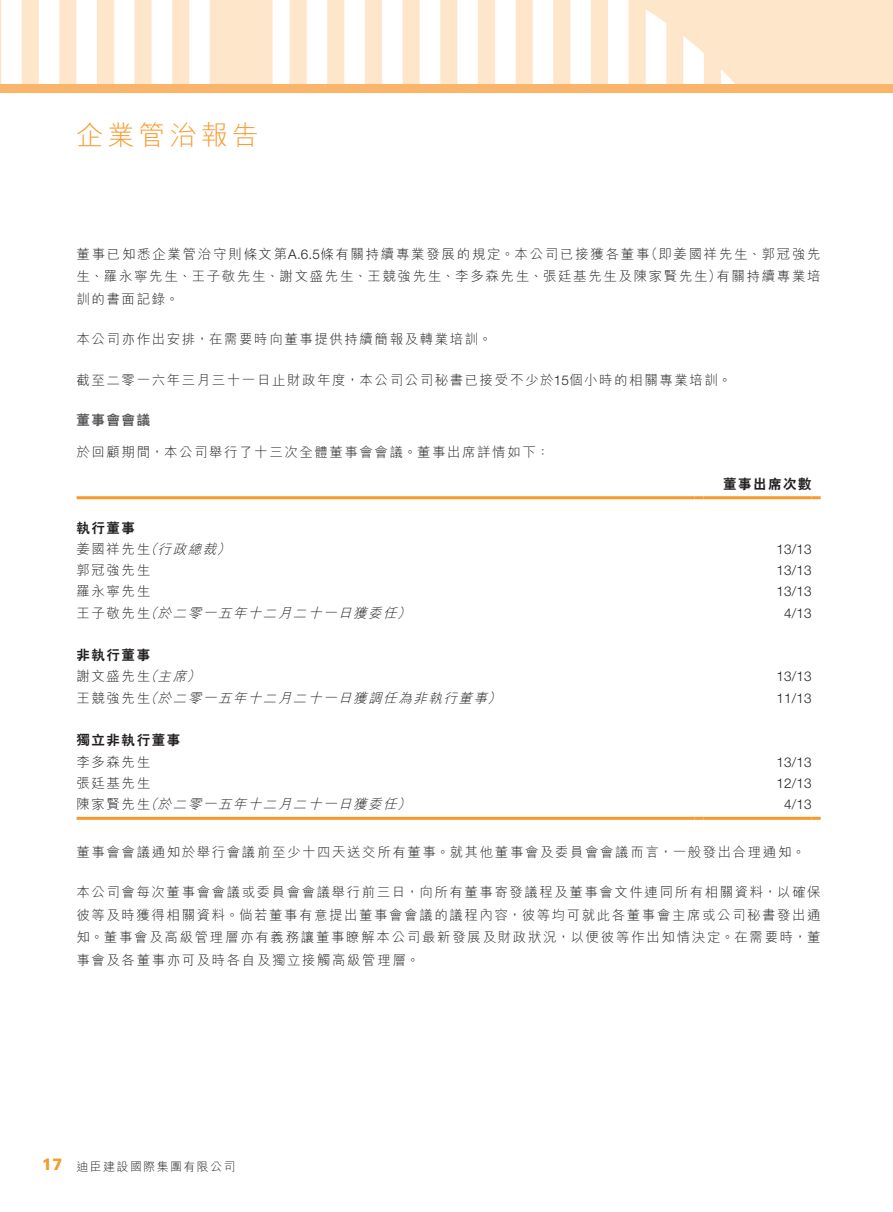
<style>
.page{position:relative;width:893px;height:1212px;background:#fff}
.page>*{position:absolute;margin:0;border:0;box-sizing:border-box;transform-origin:0 0}
.t1{font:300 27px "M Hei HK";letter-spacing:.15em;color:#f8992e}
.t2{font:900 16.5px "Univers LT Std";color:#f8992e;scale:.9 1}
._01_Body_Text{font:300 13.5px/22.5px "M Hei HK";letter-spacing:.115em;color:#231f20}
._15_Table_Stub{font:italic 300 13.5px "M Hei HK";color:#231f20}
._15_Table_Stub-2{font:300 13.5px "M Hei HK";letter-spacing:.115em;color:#231f20}
._31_table_tab_6pt{font:300 13.5px "Helvetica Neue LT Std";letter-spacing:.015em;color:#231f20}
._15_Table_Stub-3{font:800 13.5px "C Hei 2 HK";letter-spacing:.115em;color:#231f20}
._31_table_tab_6pt-2{font:800 13.5px "C Hei 2 HK";letter-spacing:.115em;color:#231f20}
._04___H2{font:800 13.5px "C Hei 2 HK";letter-spacing:.115em;color:#57585a}
.t3{font:300 12px "M Hei HK";letter-spacing:.115em;color:#231f20}
.s1{font-family:"Helvetica Neue LT Std"}
</style>
<div class="page">
<img style="left:0;top:0;width:893px;height:84px">
<div style="left:0;top:84px;width:893px;height:8px;background:#fbb56b"></div>
<hr style="left:77px;top:496px;width:618px;height:3px;background:#f8992e">
<svg style="left:695px;top:496px;width:9px;height:3px"></svg>
<hr style="left:704px;top:496px;width:108px;height:3px;background:#f8992e">
<svg style="left:812px;top:496px;width:9px;height:3px"></svg>
<hr style="left:77px;top:817px;width:618px;height:3px;background:#f8992e">
<svg style="left:695px;top:817px;width:9px;height:3px"></svg>
<hr style="left:704px;top:817px;width:108px;height:3px;background:#f8992e">
<svg style="left:812px;top:817px;width:9px;height:3px"></svg>
<h1 class="t1" style="left:77px;top:116px;width:184px">企業管治報告</h1>
<p class="_01_Body_Text" style="left:645px;top:242px;width:178px">（即姜國祥先生、郭冠強先</p>
<p class="_01_Body_Text" style="left:77px;top:242px;width:574px">董事已知悉企業管治守則條文第<span class="s1">A.6.5</span>條有關持續專業發展的規定。本公司已接獲各董事</p>
<p class="_01_Body_Text" style="left:716px;top:264px;width:106px">有關持續專業培</p>
<p class="_01_Body_Text" style="left:77px;top:264px;width:646px">生、羅永寧先生、王子敬先生、謝文盛先生、王競強先生、李多森先生、張廷基先生及陳家賢先生）訓的書面記錄。</p>
<p class="_01_Body_Text" style="left:77px;top:327px;width:417px">本公司亦作出安排，在需要時向董事提供持續簡報及轉業培訓。</p>
<p class="_01_Body_Text" style="left:77px;top:368px;width:657px">截至二零一六年三月三十一日止財政年度，本公司公司秘書已接受不少於<span class="s1">15</span>個小時的相關專業培訓。</p>
<p class="_04___H2" style="left:77px;top:411px;width:75px">董事會會議</p>
<p class="_01_Body_Text" style="left:77px;top:440px;width:474px">於回顧期間，本公司舉行了十三次全體董事會會議。董事出席詳情如下：</p>
<p class="_31_table_tab_6pt-2" style="left:723px;top:474px;width:90px">董事出席次數</p>
<p class="_15_Table_Stub-3" style="left:77px;top:518px;width:60px">執行董事</p>
<p class="_31_table_tab_6pt" style="left:776px;top:541px;width:37px">13/13</p>
<p class="_15_Table_Stub-2" style="left:77px;top:539px;width:75px">姜國祥先生</p>
<p class="_15_Table_Stub" style="left:144px;top:539px;width:20px">（</p>
<p class="_15_Table_Stub" style="left:216px;top:539px;width:20px">(</p>
<p class="_15_Table_Stub" style="left:158px;top:539px;width:65px">行政總裁</p>
<p class="_15_Table_Stub-2" style="left:77px;top:561px;width:75px">郭冠強先生</p>
<p class="_31_table_tab_6pt" style="left:776px;top:562px;width:37px">13/13</p>
<p class="_15_Table_Stub-2" style="left:77px;top:582px;width:75px">羅永寧先生</p>
<p class="_31_table_tab_6pt" style="left:776px;top:583px;width:37px">13/13</p>
<p class="_15_Table_Stub" style="left:144px;top:603px;width:20px">（</p>
<p class="_15_Table_Stub" style="left:397px;top:603px;width:20px">(</p>
<p class="_15_Table_Stub" style="left:158px;top:603px;width:245px">於二零一五年十二月二十一日獲委任</p>
<p class="_15_Table_Stub-2" style="left:77px;top:603px;width:75px">王子敬先生</p>
<p class="_15_Table_Stub-3" style="left:77px;top:646px;width:75px">非執行董事</p>
<p class="_31_table_tab_6pt" style="left:784px;top:605px;width:29px">4/13</p>
<p class="_15_Table_Stub" style="left:144px;top:667px;width:20px">（</p>
<p class="_15_Table_Stub" style="left:186px;top:667px;width:20px">(</p>
<p class="_15_Table_Stub-2" style="left:77px;top:667px;width:75px">謝文盛先生</p>
<p class="_15_Table_Stub" style="left:158px;top:667px;width:35px">主席</p>
<p class="_31_table_tab_6pt" style="left:776px;top:668px;width:37px">13/13</p>
<p class="_15_Table_Stub" style="left:144px;top:688px;width:20px">（</p>
<p class="_15_Table_Stub" style="left:487px;top:688px;width:20px">(</p>
<p class="_15_Table_Stub" style="left:158px;top:688px;width:336px">於二零一五年十二月二十一日獲調任為非執行董事</p>
<p class="_15_Table_Stub-2" style="left:77px;top:688px;width:75px">王競強先生</p>
<p class="_15_Table_Stub-3" style="left:77px;top:731px;width:105px">獨立非執行董事</p>
<p class="_31_table_tab_6pt" style="left:776px;top:690px;width:37px">11/13</p>
<p class="_15_Table_Stub-2" style="left:77px;top:752px;width:75px">李多森先生</p>
<p class="_31_table_tab_6pt" style="left:776px;top:753px;width:37px">13/13</p>
<p class="_15_Table_Stub-2" style="left:77px;top:773px;width:75px">張廷基先生</p>
<p class="_31_table_tab_6pt" style="left:776px;top:775px;width:37px">12/13</p>
<p class="_15_Table_Stub" style="left:144px;top:795px;width:20px">（</p>
<p class="_15_Table_Stub" style="left:397px;top:795px;width:20px">(</p>
<p class="_15_Table_Stub" style="left:158px;top:795px;width:245px">於二零一五年十二月二十一日獲委任</p>
<p class="_15_Table_Stub-2" style="left:77px;top:795px;width:75px">陳家賢先生</p>
<p class="_01_Body_Text" style="left:77px;top:840px;width:730px">董事會會議通知於舉行會議前至少十四天送交所有董事。就其他董事會及委員會會議而言，一般發出合理通知。</p>
<p class="_01_Body_Text" style="left:77px;top:881px;width:746px;text-align:justify">本公司會每次董事會會議或委員會會議舉行前三日，向所有董事寄發議程及董事會文件連同所有相關資料，以確保彼等及時獲得相關資料。倘若董事有意提出董事會會議的議程內容，彼等均可就此各董事會主席或公司秘書發出通知。董事會及高級管理層亦有義務讓董事瞭解本公司最新發展及財政狀況，以便彼等作出知情決定。在需要時，董事會及各董事亦可及時各自及獨立接觸高級管理層。</p>
<p class="_31_table_tab_6pt" style="left:784px;top:796px;width:29px">4/13</p>
<p class="t2" style="left:42px;top:1154px;width:24px">17</p>
<p class="t3" style="left:77px;top:1158px;width:161px">迪臣建設國際集團有限公司</p>
</div>
